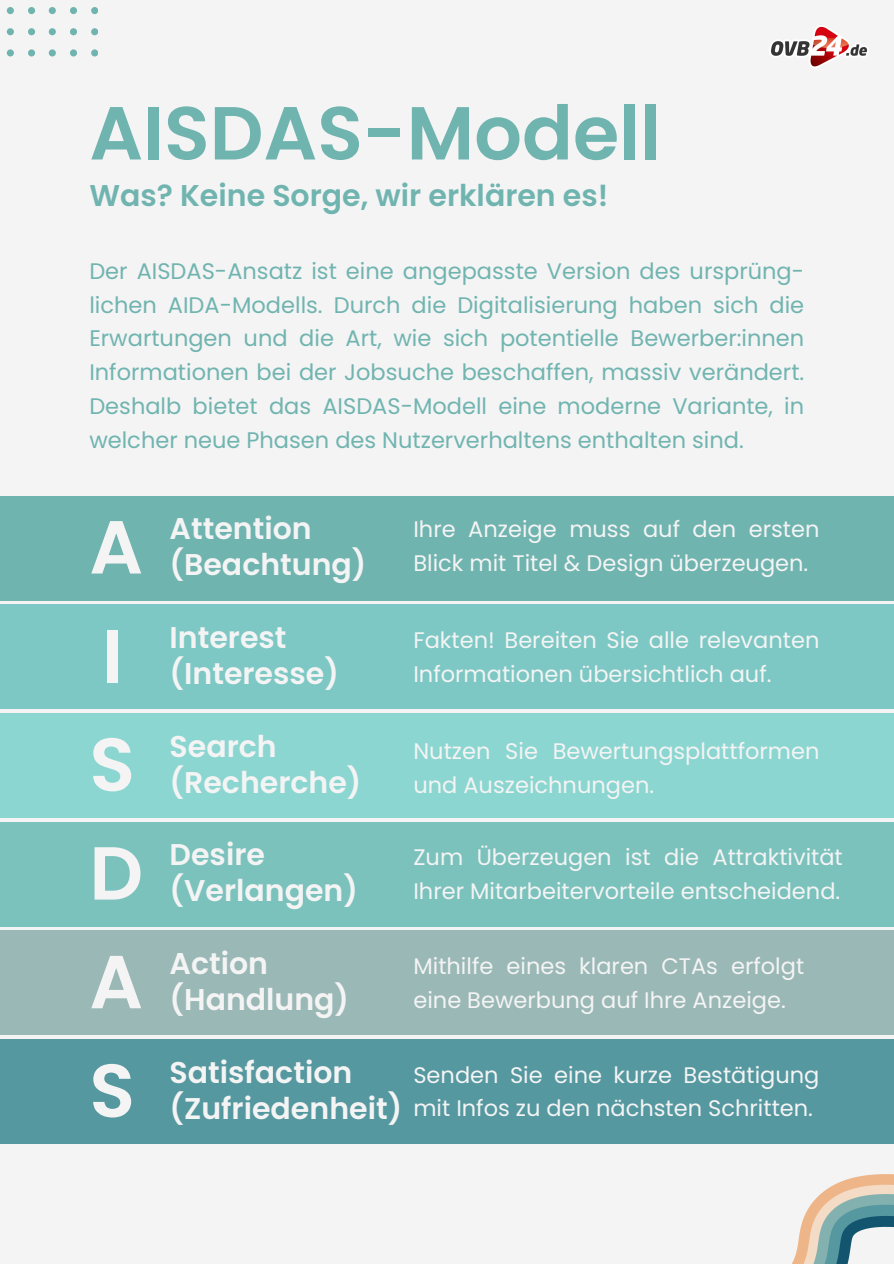
<style>
.page{position:relative;width:894px;height:1264px;background:#fff}
.page>*{position:absolute;margin:0;border:0;box-sizing:border-box;transform-origin:0 0}
.t1{font:600 75px "Poppins";color:#70b4b0}
.t2{font:600 75px "Poppins";color:#f4f4f4}
.t3{font:600 30px/36px "Poppins";color:#f4f4f4}
.t4{font:600 30px "Poppins";color:#70b4b0}
.t5{font:22.5px/33.8px "Poppins";color:#f4f4f4}
.t6{font:22.5px/33.8px "Poppins";color:#70b4b0;text-align:justify}
</style>
<div class="page">
<div style="left:0;top:0;width:893px;height:1263px;background:#f4f4f4"></div>
<img style="left:771px;top:26px;width:96px;height:41px">
<svg style="left:6px;top:7px;width:92px;height:49px"></svg>
<div style="left:0;top:496px;width:893px;height:104px;background:#70b4b0"></div>
<div style="left:0;top:604px;width:893px;height:105px;background:#7dc8c4"></div>
<div style="left:0;top:713px;width:893px;height:105px;background:#8cd6d1"></div>
<div style="left:0;top:821px;width:893px;height:105px;background:#7bc2bd"></div>
<div style="left:0;top:930px;width:893px;height:105px;background:#9ab8b6"></div>
<div style="left:0;top:1039px;width:893px;height:105px;background:#5598a0"></div>
<svg style="left:792px;top:1174px;width:101px;height:89px"></svg>
<h1 class="t1" style="left:89px;top:81px;width:573px">AISDAS-Modell</h1>
<p class="t4" style="left:89px;top:174px;width:520px">Was? Keine Sorge, wir erklären es!</p>
<h2 class="t6" style="left:89px;top:254px;width:716px">Der AISDAS-Ansatz ist eine angepasste Version des ursprüng&shy;lichen AIDA-Modells. Durch die Digitalisierung haben sich die Erwartungen und die Art, wie sich potentielle Bewerber:innen Informationen bei der Jobsuche beschaffen, massiv verändert.<br>Deshalb bietet das AISDAS-Modell eine moderne Variante, in welcher neue Phasen des Nutzerverhaltens enthalten sind.</h2>
<p class="t2" style="left:89px;top:494px;width:55px">A</p>
<p class="t2" style="left:102px;top:603px;width:22px">I</p>
<h2 class="t2" style="left:89px;top:712px;width:47px">S</h2>
<p class="t2" style="left:89px;top:820px;width:55px">D</p>
<p class="t2" style="left:89px;top:929px;width:55px">A</p>
<h2 class="t2" style="left:89px;top:1038px;width:47px">S</h2>
<p class="t3" style="left:169px;top:510px;width:198px">Attention (Beachtung)</p>
<p class="t3" style="left:169px;top:619px;width:171px">Interest (Interesse)</p>
<p class="t5" style="left:413px;top:512px;width:407px">Ihre Anzeige muss auf den ersten<br>Blick mit Titel &amp; Design überzeugen.</p>
<p class="t5" style="left:413px;top:623px;width:407px">Fakten! Bereiten Sie alle relevanten<br>Informationen übersichtlich auf.</p>
<h2 class="t3" style="left:169px;top:728px;width:193px">Search (Recherche)</h2>
<h2 class="t5" style="left:413px;top:734px;width:407px">Nutzen Sie Bewertungsplattformen und Auszeichnungen.</h2>
<p class="t3" style="left:169px;top:836px;width:190px">Desire (Verlangen)</p>
<p class="t5" style="left:413px;top:840px;width:431px">Zum Überzeugen ist die Attraktivität<br>Ihrer Mitarbeitervorteile entscheidend.</p>
<p class="t3" style="left:169px;top:945px;width:181px">Action (Handlung)</p>
<p class="t5" style="left:413px;top:949px;width:392px">Mithilfe eines klaren CTAs erfolgt eine Bewerbung auf Ihre Anzeige.</p>
<h2 class="t3" style="left:169px;top:1054px;width:234px">Satisfaction (Zufriedenheit)</h2>
<h2 class="t5" style="left:413px;top:1057px;width:407px">Senden Sie eine kurze Bestätigung mit Infos zu den nächsten Schritten.</h2>
</div>
